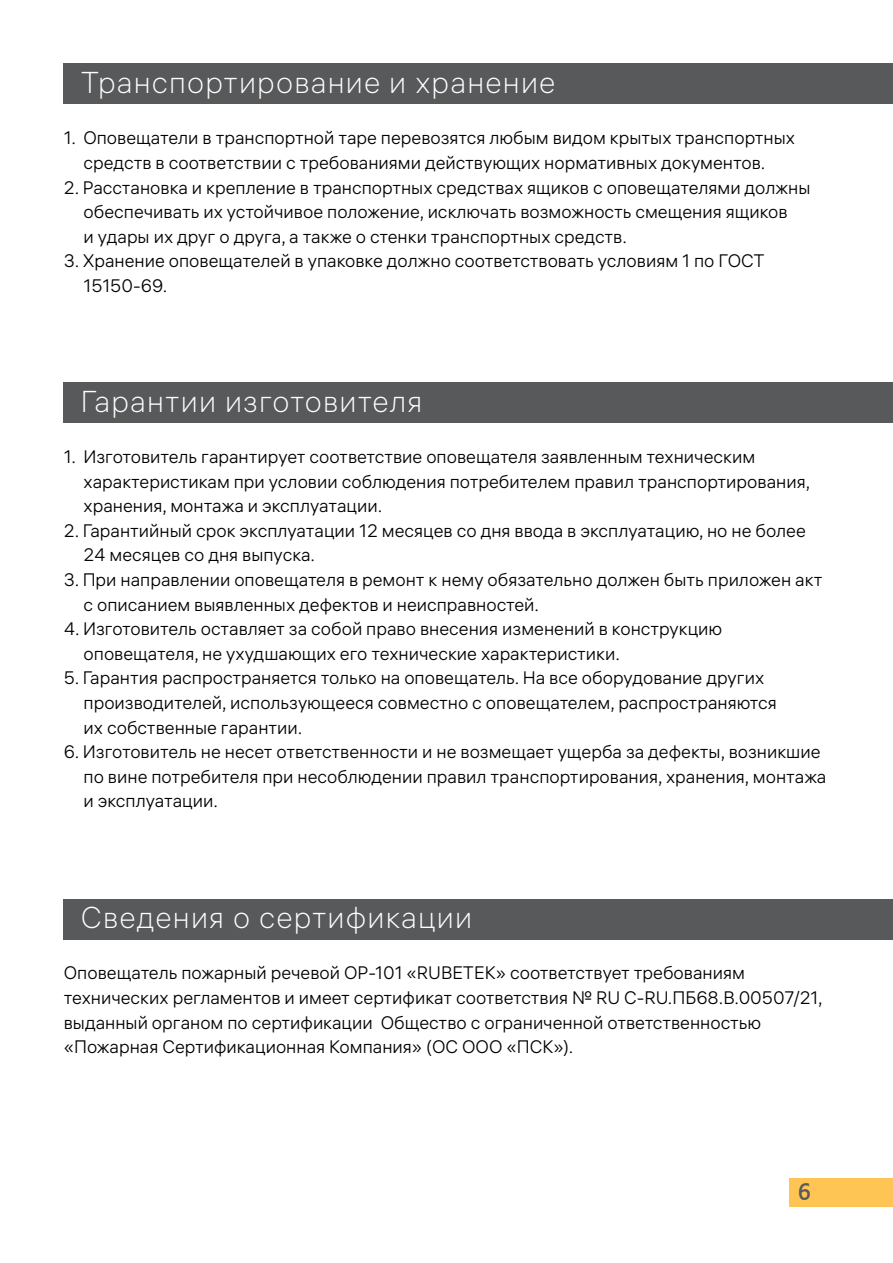
<style>
.page{position:relative;width:893px;height:1263px;background:#fff}
.page>*{position:absolute;margin:0;border:0;box-sizing:border-box;transform-origin:0 0}
.t1{font:30px "ALS Hauss VF";letter-spacing:.04em;color:#fff}
.t2{font:semi-condensed 24px "ALS Direct";color:#58595b}
.t3{font:18px/24.6px "ALS Hauss VF";color:#000}
</style>
<div class="page">
<div style="left:64px;top:64px;width:829px;height:40px;background:#58595b"></div>
<div style="left:64px;top:382px;width:829px;height:41px;background:#58595b"></div>
<div style="left:789px;top:1178px;width:104px;height:28px;background:#fec454"></div>
<div style="left:64px;top:899px;width:829px;height:40px;background:#58595b"></div>
<h1 class="t1" style="left:81px;top:64px;width:476px">Транспортирование и хранение</h1>
<p class="t3" style="left:64px;top:126px;width:733px;text-align:center">1. Оповещатели в транспортной таре перевозятся любым видом крытых транспортных средств в соответствии с требованиями действующих нормативных документов.</p>
<p class="t3" style="left:84px;top:175px;width:728px;text-indent:-20px">2. Расстановка и крепление в транспортных средствах ящиков с оповещателями должны обеспечивать их устойчивое положение, исключать возможность смещения ящиков<br>и удары их друг о друга, а также о стенки транспортных средств.</p>
<p class="t3" style="left:84px;top:249px;width:682px;text-indent:-20px">3. Хранение оповещателей в упаковке должно соответствовать условиям 1 по ГОСТ<br>15150-69.</p>
<h1 class="t1" style="left:81px;top:383px;width:343px">Гарантии изготовителя</h1>
<p class="t3" style="left:84px;top:444px;width:728px;text-indent:-20px">1. Изготовитель гарантирует соответствие оповещателя заявленным техническим характеристикам при условии соблюдения потребителем правил транспортирования, хранения, монтажа и эксплуатации.</p>
<p class="t3" style="left:84px;top:518px;width:724px;text-indent:-20px">2. Гарантийный срок эксплуатации 12 месяцев со дня ввода в эксплуатацию, но не более<br>24 месяцев со дня выпуска.</p>
<p class="t3" style="left:84px;top:567px;width:740px;text-indent:-20px">3. При направлении оповещателя в ремонт к нему обязательно должен быть приложен акт с описанием выявленных дефектов и неисправностей.</p>
<p class="t3" style="left:84px;top:616px;width:640px;text-indent:-20px">4. Изготовитель оставляет за собой право внесения изменений в конструкцию оповещателя, не ухудшающих его технические характеристики.</p>
<p class="t3" style="left:84px;top:666px;width:695px;text-indent:-20px">5. Гарантия распространяется только на оповещатель. На все оборудование других производителей, использующееся совместно с оповещателем, распространяются их собственные гарантии.</p>
<p class="t3" style="left:84px;top:740px;width:744px;text-indent:-20px">6. Изготовитель не несет ответственности и не возмещает ущерба за дефекты, возникшие по вине потребителя при несоблюдении правил транспортирования, хранения, монтажа и эксплуатации.</p>
<h1 class="t1" style="left:81px;top:899px;width:393px">Сведения о сертификации</h1>
<p class="t3" style="left:64px;top:961px;width:760px">Оповещатель пожарный речевой ОР-101 «RUBETEK» соответствует требованиям технических регламентов и имеет сертификат соответствия № RU C-RU.ПБ68.В.00507/21, выданный органом по сертификации Общество с ограниченной ответственностью «Пожарная Сертификационная Компания» (ОС ООО «ПСК»).</p>
<h2 class="t2" style="left:798px;top:1178px;width:14px">6</h2>
</div>
